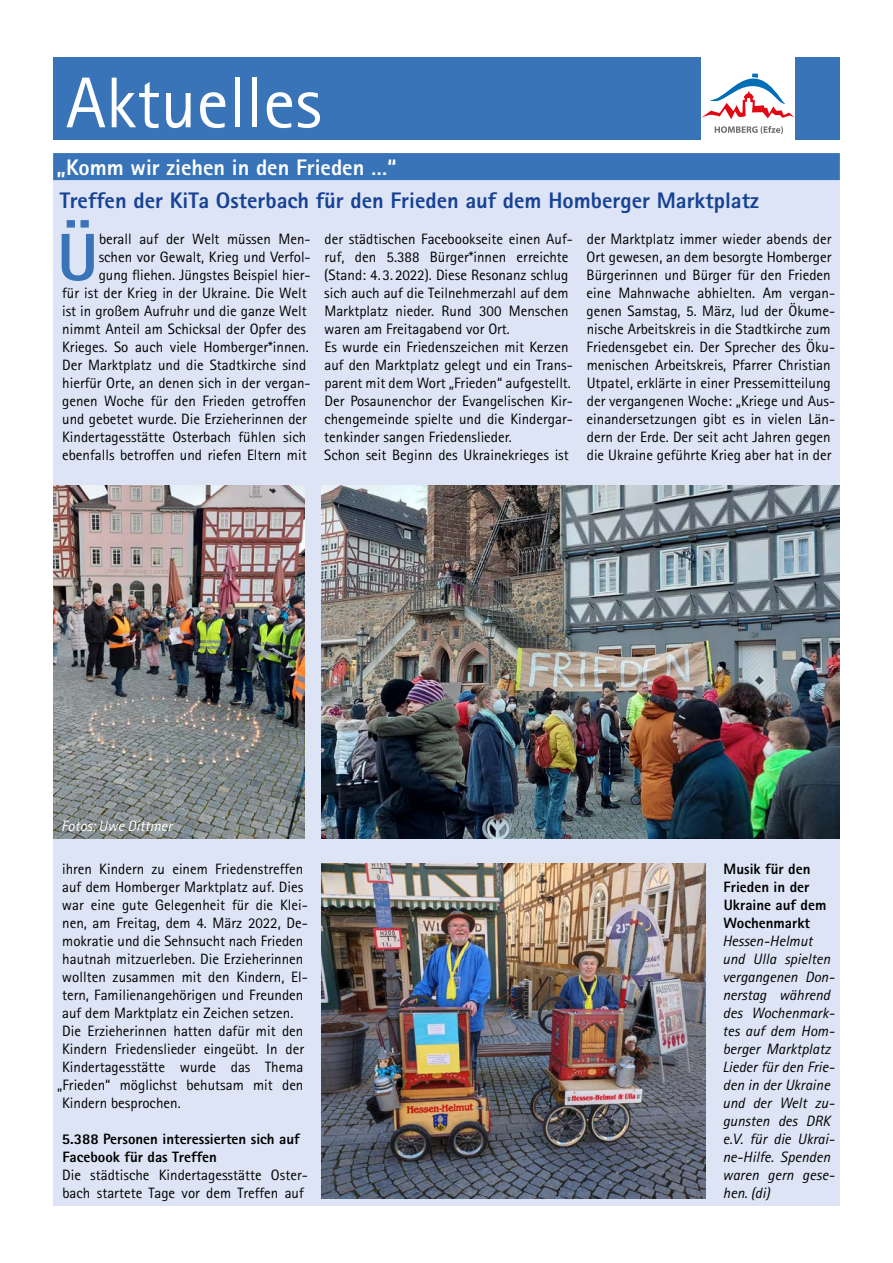
<style>
.page{position:relative;width:893px;height:1263px;background:#fff}
.page>*{position:absolute;margin:0;border:0;box-sizing:border-box;transform-origin:0 0}
.t1{font:72px "Rotis Sans Serif";color:#fff}
.t2{font:800 67.2px "Rotis Sans Serif";color:#3974b9}
.t3{font:800 22.5px "Rotis Sans Serif";color:#164194}
.t4{font:800 22.5px "Rotis Sans Serif";color:#fff}
.t5{font:15px/18px "Rotis Sans Serif";color:#000}
.t6{font:italic 15px/18px "Rotis Sans Serif";color:#000}
.t7{font:800 15px/18px "Rotis Sans Serif";color:#000}
.t8{font:italic 15px "Rotis Sans Serif";color:#fff}
</style>
<div class="page">
<div style="left:53px;top:57px;width:787px;height:83px;background:#3974b9"></div>
<div style="left:53px;top:153px;width:787px;height:1052px;background:#dce4f5"></div>
<div style="left:53px;top:153px;width:787px;height:27px;background:#3974b9"></div>
<img style="left:321px;top:485px;width:519px;height:353px">
<img style="left:53px;top:485px;width:251px;height:353px">
<img style="left:321px;top:863px;width:385px;height:335px">
<div style="left:701px;top:57px;width:94px;height:94px;background:#fff"></div>
<svg style="left:715px;top:126px;width:68px;height:8px"></svg>
<svg style="left:701px;top:74px;width:94px;height:45px"></svg>
<h1 class="t1" style="left:66px;top:60px;width:257px">Aktuelles</h1>
<h3 class="t4" style="left:56px;top:153px;width:342px">„Komm wir ziehen in den Frieden …“</h3>
<h3 class="t3" style="left:60px;top:186px;width:701px">Treffen der KiTa Osterbach für den Frieden auf dem Homberger Marktplatz</h3>
<h2 class="t2" style="left:57px;top:215px;width:43px">Ü</h2>
<p class="t5" style="left:99px;top:230px;width:213px">berall auf der Welt müssen Men-</p>
<p class="t5" style="left:99px;top:248px;width:214px">schen vor Gewalt, Krieg und Verfol-</p>
<p class="t5" style="left:99px;top:266px;width:213px">gung fliehen. Jüngstes Beispiel hier-</p>
<p class="t5" style="left:62px;top:284px;width:246px">für ist der Krieg in der Ukraine. Die Welt</p>
<p class="t5" style="left:62px;top:302px;width:246px">ist in großem Aufruhr und die ganze Welt</p>
<p class="t5" style="left:62px;top:320px;width:245px">nimmt Anteil am Schicksal der Opfer des</p>
<p class="t5" style="left:62px;top:338px;width:248px">Krieges. So auch viele Homberger*innen.</p>
<p class="t5" style="left:62px;top:356px;width:246px">Der Marktplatz und die Stadtkirche sind</p>
<p class="t5" style="left:62px;top:374px;width:250px">hierfür Orte, an denen sich in der vergan-</p>
<p class="t5" style="left:62px;top:392px;width:246px">genen Woche für den Frieden getroffen</p>
<p class="t5" style="left:62px;top:410px;width:246px">und gebetet wurde. Die Erzieherinnen der</p>
<p class="t5" style="left:62px;top:428px;width:246px">Kindertagesstätte Osterbach fühlen sich</p>
<p class="t5" style="left:62px;top:446px;width:246px">ebenfalls betroffen und riefen Eltern mit</p>
<p class="t5" style="left:324px;top:230px;width:250px">der städtischen Facebookseite einen Auf&shy;ruf, den 5.388 Bürger*innen erreichte (Stand: 4. 3. 2022). Diese Resonanz schlug sich auch auf die Teilnehmerzahl auf dem Marktplatz nieder. Rund 300 Menschen waren am Freitagabend vor Ort.<br>Es wurde ein Friedenszeichen mit Kerzen auf den Marktplatz gelegt und ein Trans&shy;parent mit dem Wort „Frieden“ aufgestellt.<br>Der Posaunenchor der Evangelischen Kir&shy;chengemeinde spielte und die Kindergar&shy;tenkinder sangen Friedenslieder.<br>Schon seit Beginn des Ukrainekrieges ist</p>
<p class="t5" style="left:586px;top:230px;width:250px">der Marktplatz immer wieder abends der Ort gewesen, an dem besorgte Homberger Bürgerinnen und Bürger für den Frieden eine Mahnwache abhielten. Am vergan&shy;genen Samstag, 5. März, lud der Ökume&shy;nische Arbeitskreis in die Stadtkirche zum Friedensgebet ein. Der Sprecher des Öku&shy;menischen Arbeitskreis, Pfarrer Christian Utpatel, erklärte in einer Pressemitteilung der vergangenen Woche: „Kriege und Aus&shy;einandersetzungen gibt es in vielen Län&shy;dern der Erde. Der seit acht Jahren gegen die Ukraine geführte Krieg aber hat in der</p>
<p class="t8" style="left:61px;top:817px;width:113px">Fotos: Uwe Dittmer</p>
<p class="t5" style="left:62px;top:860px;width:243px">ihren Kindern zu einem Friedenstreffen</p>
<p class="t5" style="left:62px;top:878px;width:243px">auf dem Homberger Marktplatz auf. Dies</p>
<p class="t5" style="left:62px;top:896px;width:247px">war eine gute Gelegenheit für die Klei-</p>
<p class="t5" style="left:62px;top:914px;width:247px">nen, am Freitag, dem 4. März 2022, De-</p>
<p class="t5" style="left:62px;top:932px;width:243px">mokratie und die Sehnsucht nach Frieden</p>
<p class="t5" style="left:62px;top:950px;width:243px">hautnah mitzuerleben. Die Erzieherinnen</p>
<p class="t5" style="left:62px;top:968px;width:247px">wollten zusammen mit den Kindern, El-</p>
<p class="t5" style="left:62px;top:986px;width:243px">tern, Familienangehörigen und Freunden</p>
<p class="t5" style="left:62px;top:1004px;width:233px">auf dem Marktplatz ein Zeichen setzen.</p>
<p class="t5" style="left:62px;top:1022px;width:243px">Die Erzieherinnen hatten dafür mit den</p>
<p class="t5" style="left:62px;top:1040px;width:243px">Kindern Friedenslieder eingeübt. In der</p>
<p class="t5" style="left:62px;top:1058px;width:243px">Kindertagesstätte wurde das Thema</p>
<p class="t5" style="left:57px;top:1076px;width:248px">„Frieden“ möglichst behutsam mit den</p>
<p class="t5" style="left:62px;top:1094px;width:120px">Kindern besprochen.</p>
<p class="t7" style="left:62px;top:1130px;width:239px">5.388 Personen interessierten sich auf<br>Facebook für das Treffen</p>
<p class="t5" style="left:62px;top:1166px;width:247px">Die städtische Kindertagesstätte Oster&shy;bach startete Tage vor dem Treffen auf</p>
<p class="t7" style="left:723px;top:860px;width:104px">Musik für den<br>Frieden in der<br>Ukraine auf dem<br>Wochenmarkt</p>
<p class="t6" style="left:722px;top:932px;width:114px">Hessen-Helmut und Ulla spielten vergangenen Don&shy;nerstag während des Wochenmark&shy;tes auf dem Hom&shy;berger Marktplatz<br>Lieder für den Frie&shy;den in der Ukraine und der Welt zu&shy;gunsten des DRK e.V. für die Ukrai&shy;ne-Hilfe. Spenden waren gern gese&shy;hen. (di)</p>
</div>
